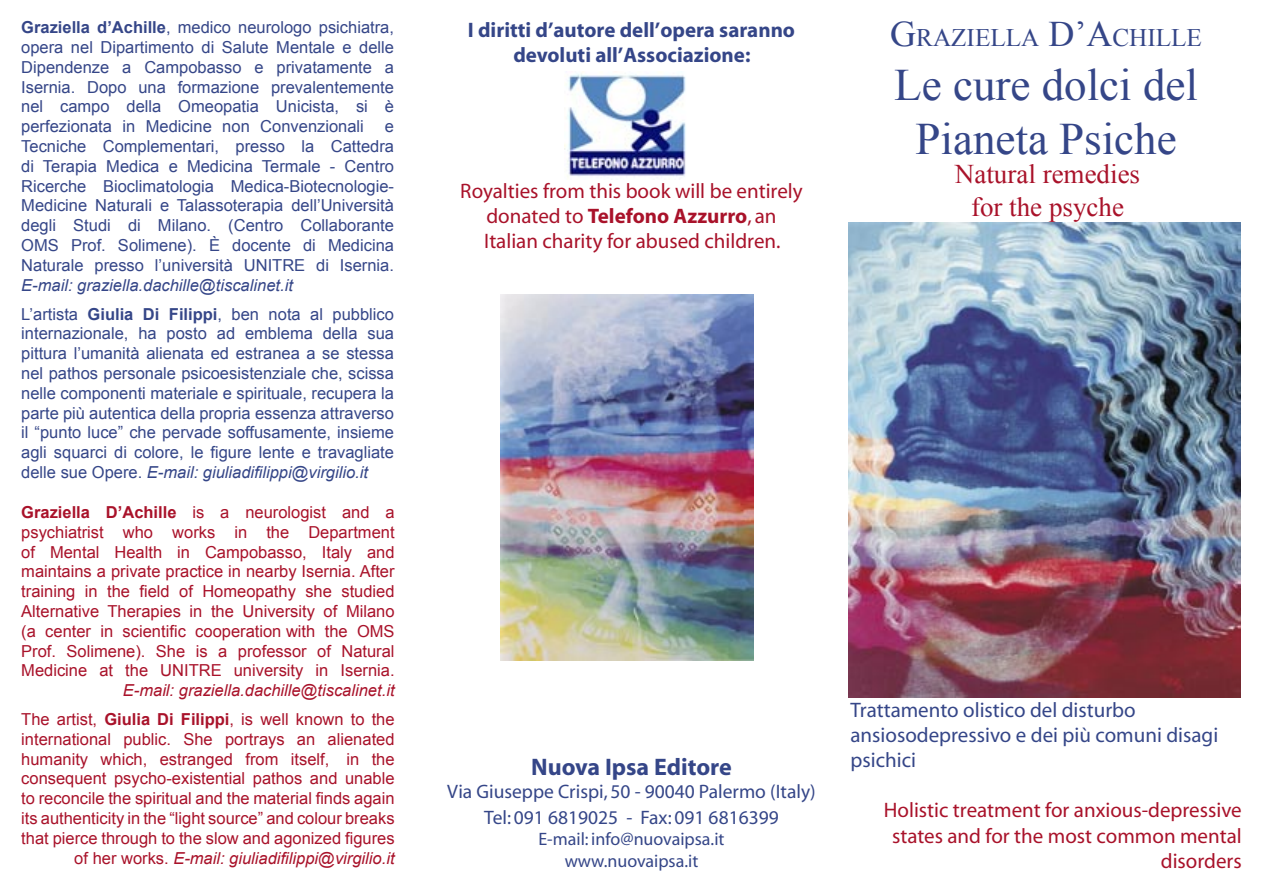
<style>
.page{position:relative;width:1263px;height:893px;background:#fff}
.page>*{position:absolute;margin:0;border:0;box-sizing:border-box;transform-origin:0 0}
.t1{font:45px/54px "Times New Roman";color:#354688;text-align:center}
.t2{font:27px "Times New Roman";color:#a9122a}
.t3{font:25.2px "Times New Roman";color:#354688}
.t4{font:700 24px "Myriad";color:#354688}
.t5{font:21px/25.2px "Myriad";color:#a9122a;text-align:right}
.t6{font:21px/25.2px "Myriad";color:#354688}
.t7{font:700 21px/25.2px "Myriad";color:#354688;text-align:center}
.t8{font:19.5px "Myriad";color:#354688}
.t9{font:18px "Myriad";color:#354688}
.Body_Text_3{font:16.5px/19.8px "Arial";color:#354688;text-align:justify}
.Body_Text_3-2{font:16.5px/19.8px "Arial";color:#a9122a;text-align:right}
.s1{font-weight:700}
.s2{font-style:italic}
.s3{font-size:36px}
</style>
<div class="page">
<img style="left:848px;top:223px;width:392px;height:475px">
<img style="left:501px;top:294px;width:252px;height:366px">
<img style="left:564px;top:71px;width:122px;height:106px">
<p class="Body_Text_3" style="left:21px;top:18px;width:374px"><span class="s1">Graziella d’Achille</span>, medico neurologo psichiatra, opera nel Dipartimento di Salute Mentale e delle Dipendenze a Campobasso e privatamente a Isernia. Dopo una formazione prevalentemente nel campo della Omeopatia Unicista, si è perfezionata in Medicine non Convenzionali</p>
<p class="Body_Text_3" style="left:21px;top:117px;width:374px;text-indent:364px">e Tecniche Complementari, presso la Cattedra di Terapia Medica e Medicina Termale - Centro Ricerche Bioclimatologia Medica-Biotecnologie-Medicine Naturali e Talassoterapia dell’Università degli Studi di Milano. (Centro Collaborante OMS Prof. Solimene). È docente di Medicina Naturale presso l’università UNITRE di Isernia.<br><span class="s2">E-mail: graziella.dachille@tiscalinet.it</span></p>
<p class="Body_Text_3" style="left:21px;top:304px;width:374px">L’artista <span class="s1">Giulia Di Filippi</span>, ben nota al pubblico internazionale, ha posto ad emblema della sua pittura l’umanità alienata ed estranea a se stessa nel pathos personale psicoesistenziale che, scissa nelle componenti materiale e spirituale, recupera la parte più autentica della propria essenza attraverso il “punto luce” che pervade soffusamente, insieme agli squarci di colore, le figure lente e travagliate delle sue Opere. <span class="s2">E-mail: giuliadifilippi@virgilio.it</span></p>
<p class="Body_Text_3-2" style="left:21px;top:502px;width:375px"><span class="s1">Graziella D’Achille</span> is a neurologist and a psychiatrist who works in the Department of Mental Health in Campobasso, Italy and maintains a private practice in nearby Isernia. After training in the field of Homeopathy she studied Alternative Therapies in the University of Milano (a center in scientific cooperation with the OMS Prof. Solimene). She is a professor of Natural Medicine at the UNITRE university in Isernia.<br><span class="s2">E-mail: graziella.dachille@tiscalinet.it</span></p>
<p class="Body_Text_3-2" style="left:21px;top:709px;width:375px">The artist, <span class="s1">Giulia Di Filippi</span>, is well known to the international public. She portrays an alienated humanity which, estranged from itself, in the consequent psycho-existential pathos and unable to reconcile the spiritual and the material finds again its authenticity in the “light source” and colour breaks that pierce through to the slow and agonized figures of her works. <span class="s2">E-mail: giuliadifilippi@virgilio.it</span></p>
<p class="t7" style="left:468px;top:18px;width:329px">I diritti d’autore dell’opera saranno devoluti all’Associazione:</p>
<p class="t5" style="left:460px;top:179px;width:344px;text-align:center">Royalties from this book will be entirely donated to <span class="s1">Telefono Azzurro</span>, an<br>Italian charity for abused children.</p>
<p class="t3" style="left:890px;top:21px;width:313px"><span class="s3">G</span>RAZIELLA <span class="s3">D’A</span>CHILLE</p>
<p class="t1" style="left:894px;top:57px;width:305px">Le cure dolci del<br>Pianeta Psiche</p>
<p class="t2" style="left:955px;top:156px;width:187px">Natural remedies</p>
<p class="t2" style="left:971px;top:188px;width:154px">for the psyche</p>
<p class="t4" style="left:531px;top:754px;width:202px">Nuova Ipsa Editore</p>
<p class="t8" style="left:447px;top:782px;width:370px">Via Giuseppe Crispi, 50 - 90040 Palermo (Italy)</p>
<p class="t8" style="left:484px;top:807px;width:296px">Tel: 091 6819025 - Fax: 091 6816399</p>
<p class="t9" style="left:538px;top:830px;width:188px">E-mail: info@nuovaipsa.it</p>
<p class="t9" style="left:565px;top:852px;width:135px">www.nuovaipsa.it</p>
<p class="t6" style="left:850px;top:698px;width:369px">Trattamento olistico del disturbo ansiosodepressivo e dei più comuni disagi psichici</p>
<p class="t5" style="left:884px;top:799px;width:359px">Holistic treatment for anxious-depressive states and for the most common mental disorders</p>
</div>
